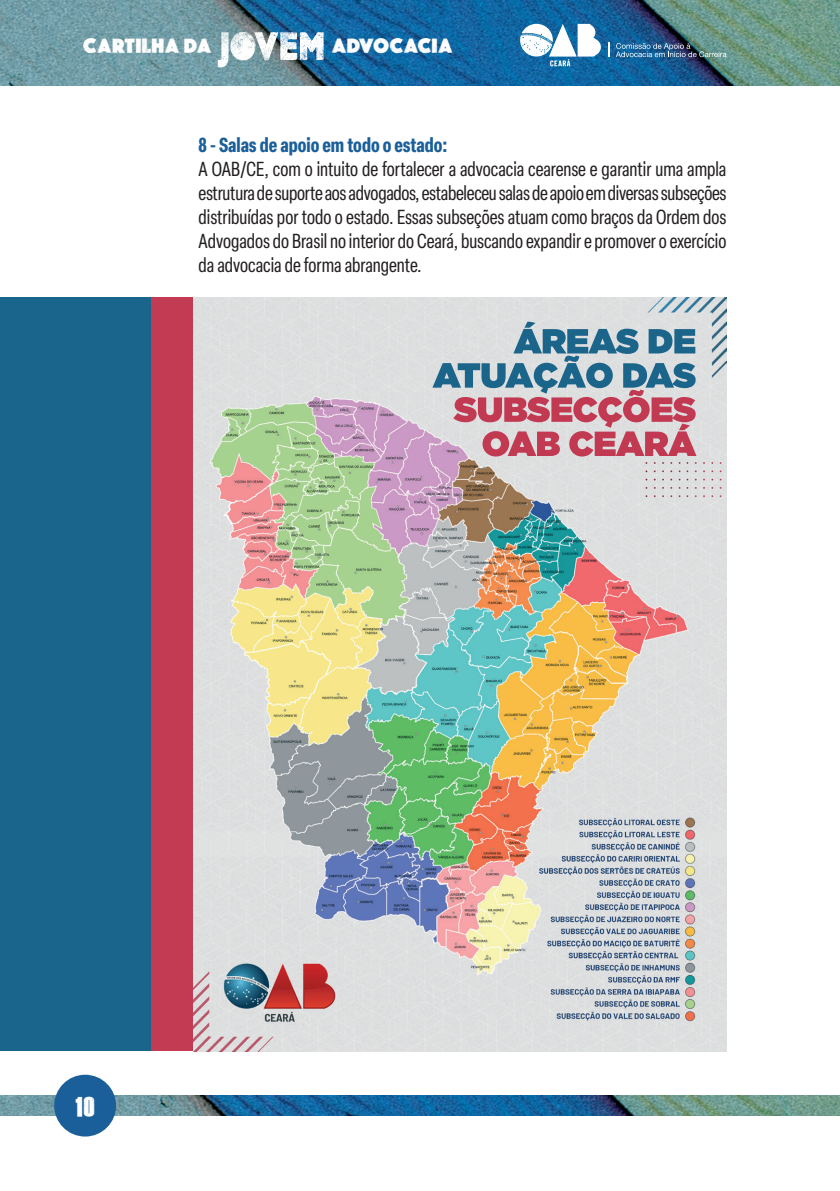
<style>
.page{position:relative;width:840px;height:1191px;background:#fff}
.page>*{position:absolute;margin:0;border:0;box-sizing:border-box;transform-origin:0 0}
.t1{font:condensed 20px/24px "Elza";color:#231f20;text-align:justify}
.t2{font:700 condensed 20px "Elza";color:#1a5f9a}
.t3{font:700 19.4px "ROADKINGPERSONALUSE";color:#fff}
.t4{font:19.4px "Dead Kansas";color:#fff}
</style>
<div class="page">
<img style="left:0;top:1095px;width:839px;height:20px">
<img style="left:0;top:0;width:839px;height:85px">
<div style="left:54px;top:1074px;width:62px;height:62px;background:#1a5f9a;border-radius:50%"></div>
<svg style="left:520px;top:24px;width:80px;height:42px"></svg>
<img style="left:615px;top:43px;width:111px;height:14px">
<svg style="left:608px;top:42px;width:1px;height:15px"></svg>
<svg style="left:217px;top:32px;width:106px;height:35px"></svg>
<div style="left:39px;top:298px;width:179px;height:753px;background:#c23b53"></div>
<div style="left:0;top:298px;width:151px;height:753px;background:#19658c"></div>
<img style="left:193px;top:298px;width:533px;height:753px">
<p class="t3" style="left:83px;top:32px;width:130px">CARTILHA DA</p>
<p class="t3" style="left:331px;top:32px;width:123px">ADVOCACIA</p>
<p class="t2" style="left:198px;top:131px;width:250px">8 - Salas de apoio em todo o estado:</p>
<p class="t1" style="left:198px;top:156px;width:529px">A OAB/CE, com o intuito de fortalecer a advocacia cearense e garantir uma ampla estrutura de suporte aos advogados, estabeleceu salas de apoio em diversas subseções distribuídas por todo o estado. Essas subseções atuam como braços da Ordem dos Advogados do Brasil no interior do Ceará, buscando expandir e promover o exercício da advocacia de forma abrangente.</p>
<p class="t4" style="left:75px;top:1096px;width:21px">10</p>
</div>
